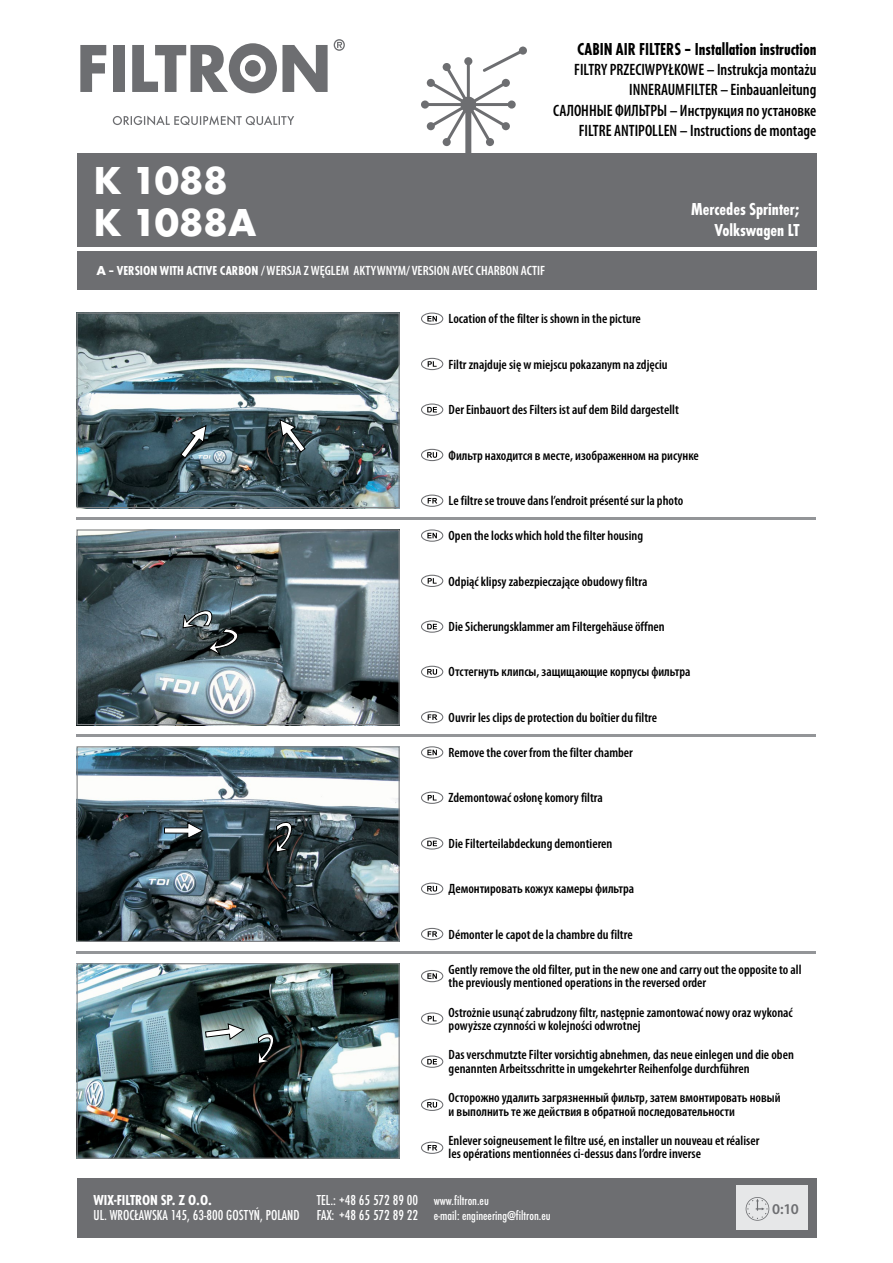
<style>
.page{position:relative;width:893px;height:1263px;background:#fff}
.page>*{position:absolute;margin:0;border:0;box-sizing:border-box;transform-origin:0 0}
.t1{font:700 40.5px/42px "Futura";color:#fff}
.t2{font:18px "Futura Cond.Bold";color:#000;scale:.95 1}
.t3{font:18px/21px "Futura Cond.Bold";color:#fff;text-align:right}
.t4{font:600 condensed 16.5px/20.1px "Myriad Pro";color:#000;text-align:right;scale:.95 1}
.t5{font:15px/15px "Futura Medium Cond.";color:#fff}
.t6{font:15px "Futura Cond.Bold";color:#fff}
.t7{font:600 15px "Myriad Pro";color:#6d6e71}
.t8{font:600 condensed 13.5px/13.5px "Myriad Pro";color:#000}
.t9{font:600 condensed 13.5px "Myriad Pro";color:#fff}
.s1{font-family:"Futura";font-weight:700;font-stretch:normal}
.s2{font-family:"Futura Cond.Bold";font-weight:400;font-stretch:normal}
.s3{font-size:13.5px}
</style>
<div class="page">
<div style="left:77px;top:1178px;width:739px;height:59px;background:#6d6e71"></div>
<div style="left:77px;top:153px;width:739px;height:94px;background:#6d6e71"></div>
<div style="left:77px;top:251px;width:739px;height:38px;background:#6d6e71"></div>
<svg style="left:421px;top:47px;width:106px;height:106px"></svg>
<svg style="left:80px;top:45px;width:26px;height:47px"></svg>
<div style="left:113px;top:45px;width:12px;height:47px;background:#6d6e71"></div>
<svg style="left:132px;top:43px;width:196px;height:50px"></svg>
<svg style="left:334px;top:39px;width:11px;height:12px"></svg>
<svg style="left:113px;top:115px;width:181px;height:10px"></svg>
<svg style="left:77px;top:518px;width:739px;height:2px"></svg>
<svg style="left:77px;top:735px;width:739px;height:2px"></svg>
<hr style="left:77px;top:951px;width:739px;height:3px;background:#939598">
<div style="left:736px;top:1185px;width:72px;height:44px;background:#e6e7e8"></div>
<svg style="left:427px;top:533px;width:10px;height:5px"></svg>
<div style="left:421px;top:529px;width:22px;height:13px;border:1px solid #6d6e71;border-radius:50%"></div>
<div style="left:421px;top:575px;width:22px;height:12px;border:1px solid #6d6e71;border-radius:50%"></div>
<svg style="left:428px;top:578px;width:9px;height:6px"></svg>
<div style="left:421px;top:620px;width:22px;height:13px;border:1px solid #6d6e71;border-radius:50%"></div>
<svg style="left:427px;top:624px;width:10px;height:5px"></svg>
<svg style="left:427px;top:669px;width:10px;height:6px"></svg>
<div style="left:421px;top:666px;width:22px;height:12px;border:1px solid #6d6e71;border-radius:50%"></div>
<div style="left:421px;top:711px;width:22px;height:12px;border:1px solid #6d6e71;border-radius:50%"></div>
<svg style="left:428px;top:714px;width:9px;height:6px"></svg>
<svg style="left:427px;top:750px;width:10px;height:5px"></svg>
<div style="left:421px;top:746px;width:22px;height:13px;border:1px solid #6d6e71;border-radius:50%"></div>
<div style="left:421px;top:791px;width:22px;height:13px;border:1px solid #6d6e71;border-radius:50%"></div>
<svg style="left:428px;top:795px;width:9px;height:5px"></svg>
<div style="left:421px;top:837px;width:22px;height:12px;border:1px solid #6d6e71;border-radius:50%"></div>
<svg style="left:427px;top:841px;width:10px;height:5px"></svg>
<svg style="left:427px;top:886px;width:10px;height:5px"></svg>
<div style="left:421px;top:882px;width:22px;height:13px;border:1px solid #6d6e71;border-radius:50%"></div>
<div style="left:421px;top:928px;width:22px;height:12px;border:1px solid #6d6e71;border-radius:50%"></div>
<svg style="left:428px;top:931px;width:9px;height:6px"></svg>
<svg style="left:427px;top:973px;width:10px;height:6px"></svg>
<div style="left:421px;top:970px;width:22px;height:12px;border:1px solid #6d6e71;border-radius:50%"></div>
<div style="left:421px;top:1012px;width:22px;height:13px;border:1px solid #6d6e71;border-radius:50%"></div>
<svg style="left:428px;top:1016px;width:9px;height:5px"></svg>
<div style="left:421px;top:1055px;width:22px;height:13px;border:1px solid #6d6e71;border-radius:50%"></div>
<svg style="left:427px;top:1059px;width:10px;height:5px"></svg>
<svg style="left:427px;top:1102px;width:10px;height:5px"></svg>
<div style="left:421px;top:1099px;width:22px;height:12px;border:1px solid #6d6e71;border-radius:50%"></div>
<div style="left:421px;top:1141px;width:22px;height:13px;border:1px solid #6d6e71;border-radius:50%"></div>
<svg style="left:428px;top:1145px;width:9px;height:5px"></svg>
<svg style="left:427px;top:316px;width:10px;height:5px"></svg>
<div style="left:421px;top:313px;width:22px;height:12px;border:1px solid #6d6e71;border-radius:50%"></div>
<div style="left:421px;top:358px;width:22px;height:12px;border:1px solid #6d6e71;border-radius:50%"></div>
<svg style="left:428px;top:361px;width:9px;height:6px"></svg>
<div style="left:421px;top:403px;width:22px;height:13px;border:1px solid #6d6e71;border-radius:50%"></div>
<svg style="left:427px;top:407px;width:10px;height:5px"></svg>
<svg style="left:427px;top:452px;width:10px;height:6px"></svg>
<div style="left:421px;top:449px;width:22px;height:12px;border:1px solid #6d6e71;border-radius:50%"></div>
<div style="left:421px;top:495px;width:22px;height:12px;border:1px solid #6d6e71;border-radius:50%"></div>
<svg style="left:428px;top:498px;width:9px;height:5px"></svg>
<img style="left:79px;top:315px;width:319px;height:191px">
<div style="left:77px;top:313px;width:323px;height:195px;border:1px solid #808285"></div>
<img style="left:79px;top:531px;width:319px;height:192px">
<div style="left:77px;top:529px;width:323px;height:196px;border:1px solid #808285"></div>
<img style="left:79px;top:748px;width:319px;height:192px">
<div style="left:77px;top:746px;width:323px;height:196px;border:1px solid #808285"></div>
<img style="left:79px;top:965px;width:319px;height:192px">
<div style="left:77px;top:963px;width:323px;height:196px;border:1px solid #808285"></div>
<svg style="left:180px;top:425px;width:27px;height:33px"></svg>
<svg style="left:279px;top:419px;width:27px;height:34px"></svg>
<svg style="left:183px;top:610px;width:55px;height:46px;background:#4a5659"></svg>
<svg style="left:276px;top:822px;width:16px;height:30px"></svg>
<svg style="left:164px;top:822px;width:39px;height:17px"></svg>
<svg style="left:258px;top:1033px;width:16px;height:31px"></svg>
<svg style="left:205px;top:1023px;width:39px;height:17px"></svg>
<svg style="left:746px;top:1197px;width:23px;height:24px"></svg>
<h2 class="t2" style="left:577px;top:39px;width:254px">CABIN AIR FILTERS – Installation instruction</h2>
<p class="t4" style="left:553px;top:60px;width:279px">FILTRY PRZECIWPYŁKOWE – Instrukcja montażu INNERAUMFILTER – Einbauanleitung<br>САЛОННЫЕ ФИЛЬТРЫ – Инструкция по установке FILTRE ANTIPOLLEN – Instructions de montage</p>
<h1 class="t1" style="left:94px;top:159px;width:165px">K 1088<br>K 1088A</h1>
<p class="t9" style="left:97px;top:263px;width:450px"><span class="s1">A</span> <span class="s2">– VERSION WITH ACTIVE CARBON</span> / WERSJA Z WĘGLEM AKTYWNYM/ VERSION AVEC CHARBON ACTIF</p>
<h2 class="t3" style="left:691px;top:198px;width:110px">Mercedes Sprinter;<br>Volkswagen LT</h2>
<p class="t8" style="left:449px;top:312px;width:194px">Location of the filter is shown in the picture</p>
<p class="t8" style="left:449px;top:357px;width:220px">Filtr znajduje się w miejscu pokazanym na zdjęciu</p>
<p class="t8" style="left:449px;top:403px;width:232px">Der Einbauort des Filters ist auf dem Bild dargestellt</p>
<p class="t8" style="left:449px;top:448px;width:252px">Фильтр находится в месте, изображенном на рисунке</p>
<p class="t8" style="left:449px;top:493px;width:236px">Le filtre se trouve dans l’endroit présenté sur la photo</p>
<p class="t8" style="left:449px;top:529px;width:196px">Open the locks which hold the filter housing</p>
<p class="t8" style="left:449px;top:574px;width:200px">Odpiąć klipsy zabezpieczające obudowy filtra</p>
<p class="t8" style="left:449px;top:619px;width:218px">Die Sicherungsklammer am Filtergehäuse öffnen</p>
<p class="t8" style="left:449px;top:665px;width:243px">Отстегнуть клипсы, защищающие корпусы фильтра</p>
<p class="t8" style="left:449px;top:710px;width:210px">Ouvrir les clips de protection du boîtier du filtre</p>
<p class="t8" style="left:449px;top:746px;width:186px">Remove the cover from the filter chamber</p>
<p class="t8" style="left:449px;top:791px;width:156px">Zdemontować osłonę komory filtra</p>
<p class="t8" style="left:449px;top:836px;width:165px">Die Filterteilabdeckung demontieren</p>
<p class="t8" style="left:449px;top:882px;width:187px">Демонтировать кожух камеры фильтра</p>
<p class="t8" style="left:449px;top:927px;width:186px">Démonter le capot de la chambre du filtre</p>
<p class="t8" style="left:449px;top:962px;width:354px">Gently remove the old filter, put in the new one and carry out the opposite to all the previously mentioned operations in the reversed order</p>
<p class="t8" style="left:449px;top:1005px;width:346px">Ostrożnie usunąć zabrudzony filtr, następnie zamontować nowy oraz wykonać powyższe czynności w kolejności odwrotnej</p>
<p class="t8" style="left:449px;top:1048px;width:347px">Das verschmutzte Filter vorsichtig abnehmen, das neue einlegen und die oben genannten Arbeitsschritte in umgekehrter Reihenfolge durchführen</p>
<p class="t8" style="left:449px;top:1090px;width:333px">Осторожно удалить загрязненный фильтр, затем вмонтировать новый и выполнить те же действия в обратной последовательности</p>
<p class="t8" style="left:449px;top:1133px;width:312px">Enlever soigneusement le filtre usé, en installer un nouveau et réaliser les opérations mentionnées ci-dessus dans l’ordre inverse</p>
<p class="t6" style="left:94px;top:1191px;width:120px">WIX-FILTRON SP. Z O.O.</p>
<p class="t5" style="left:94px;top:1192px;width:459px;text-indent:223px">TEL.: +48 65 572 89 00 <span class="s3">www.filtron.eu<br></span>UL. WROCŁAWSKA 145, 63-800 GOSTYŃ, POLAND FAX: +48 65 572 89 22 <span class="s3">e-mail: engineering@filtron.eu</span></p>
<p class="t7" style="left:772px;top:1199px;width:28px">0:10</p>
</div>
